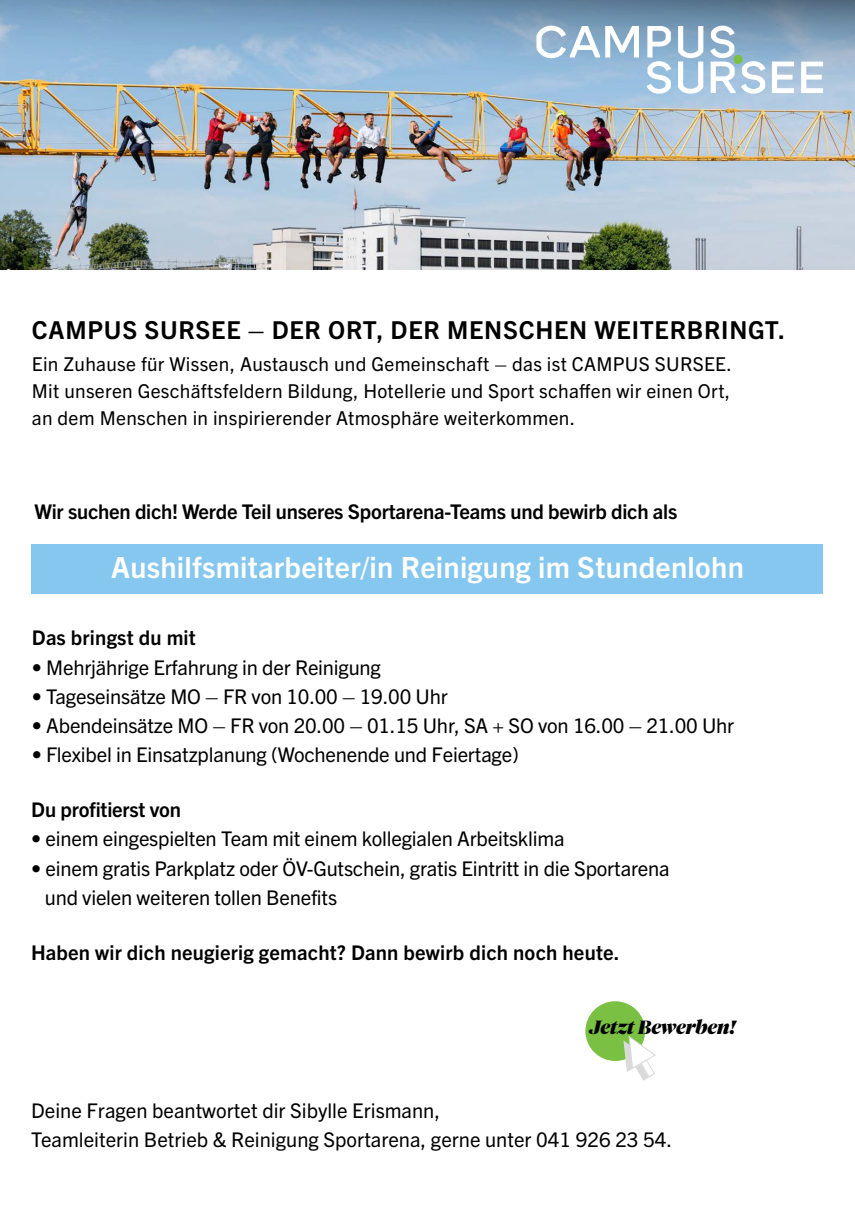
<style>
.page{position:relative;width:855px;height:1212px;background:#fff}
.page>*{position:absolute;margin:0;border:0;box-sizing:border-box;transform-origin:0 0}
.t1{font:700 29.25px "Trade Gothic Next LT Pro";letter-spacing:.01em;color:#fff}
.t2{font:700 24.75px "Trade Gothic Next LT Pro";letter-spacing:.03em;color:#000}
.t3{font:20.25px/29.2px "Trade Gothic Next LT Pro";letter-spacing:-.01em;color:#000}
.t4{font:700 20.25px "Trade Gothic Next LT Pro";letter-spacing:-.01em;color:#000}
.t5{font:700 20.25px "Trade Gothic Next LT Pro";letter-spacing:.01em;color:#000}
.t6{font:19.12px/27px "Trade Gothic Next LT Pro";letter-spacing:.015em;color:#000;text-align:justify}
.t7{font:italic 900 18.9px "Tiempos Fine";color:#000}
</style>
<div class="page">
<div style="left:32px;top:544px;width:791px;height:50px;background:#85c7ee"></div>
<img style="left:0;top:185px;width:855px;height:84px">
<img style="left:0;top:0;width:855px;height:185px">
<svg style="left:536px;top:26px;width:103px;height:32px"></svg>
<svg style="left:801px;top:62px;width:22px;height:31px"></svg>
<svg style="left:646px;top:26px;width:25px;height:68px"></svg>
<svg style="left:741px;top:61px;width:24px;height:33px"></svg>
<svg style="left:710px;top:26px;width:25px;height:67px"></svg>
<svg style="left:772px;top:62px;width:22px;height:31px"></svg>
<svg style="left:678px;top:26px;width:25px;height:68px"></svg>
<div style="left:733px;top:55px;width:9px;height:9px;background:#7ac143;border-radius:50%"></div>
<div style="left:585px;top:1001px;width:60px;height:60px;background:#7ac143;border-radius:50%"></div>
<svg style="left:623px;top:1035px;width:33px;height:46px"></svg>
<p class="t2" style="left:32px;top:313px;width:755px">CAMPUS SURSEE – DER ORT, DER MENSCHEN WEITERBRINGT.</p>
<p class="t6" style="left:32px;top:349px;width:701px">Ein Zuhause für Wissen, Austausch und Gemeinschaft – das ist CAMPUS SURSEE.<br>Mit unseren Geschäftsfeldern Bildung, Hotellerie und Sport schaffen wir einen Ort, an dem Menschen in inspirierender Atmosphäre weiterkommen.</p>
<p class="t4" style="left:34px;top:498px;width:644px">Wir suchen dich! Werde Teil unseres Sportarena-Teams und bewirb dich als</p>
<h1 class="t1" style="left:111px;top:547px;width:634px">Aushilfsmitarbeiter/in Reinigung im Stundenlohn</h1>
<p class="t5" style="left:32px;top:624px;width:165px">Das bringst du mit</p>
<p class="t3" style="left:32px;top:651px;width:350px">• Mehrjährige Erfahrung in der Reinigung</p>
<p class="t3" style="left:32px;top:680px;width:417px">• Tageseinsätze MO – FR von 10.00 – 19.00 Uhr</p>
<p class="t3" style="left:32px;top:710px;width:704px">• Abendeinsätze MO – FR von 20.00 – 01.15 Uhr, SA + SO von 16.00 – 21.00 Uhr</p>
<p class="t3" style="left:32px;top:739px;width:488px">• Flexibel in Einsatzplanung (Wochenende und Feiertage)</p>
<p class="t4" style="left:31px;top:796px;width:151px">Du profitierst von</p>
<p class="t3" style="left:31px;top:823px;width:535px">• einem eingespielten Team mit einem kollegialen Arbeitsklima</p>
<p class="t3" style="left:45px;top:852px;width:626px;text-indent:-14px">• einem gratis Parkplatz oder ÖV-Gutschein, gratis Eintritt in die Sportarena und vielen weiteren tollen Benefits</p>
<p class="t5" style="left:31px;top:938px;width:590px">Haben wir dich neugierig gemacht? Dann bewirb dich noch heute.</p>
<p class="t7" style="left:589px;top:1016px;width:147px">Jetzt Bewerben!</p>
<p class="t3" style="left:31px;top:1094px;width:642px">Deine Fragen beantwortet dir Sibylle Erismann,<br>Teamleiterin Betrieb &amp; Reinigung Sportarena, gerne unter 041 926 23 54.</p>
</div>
